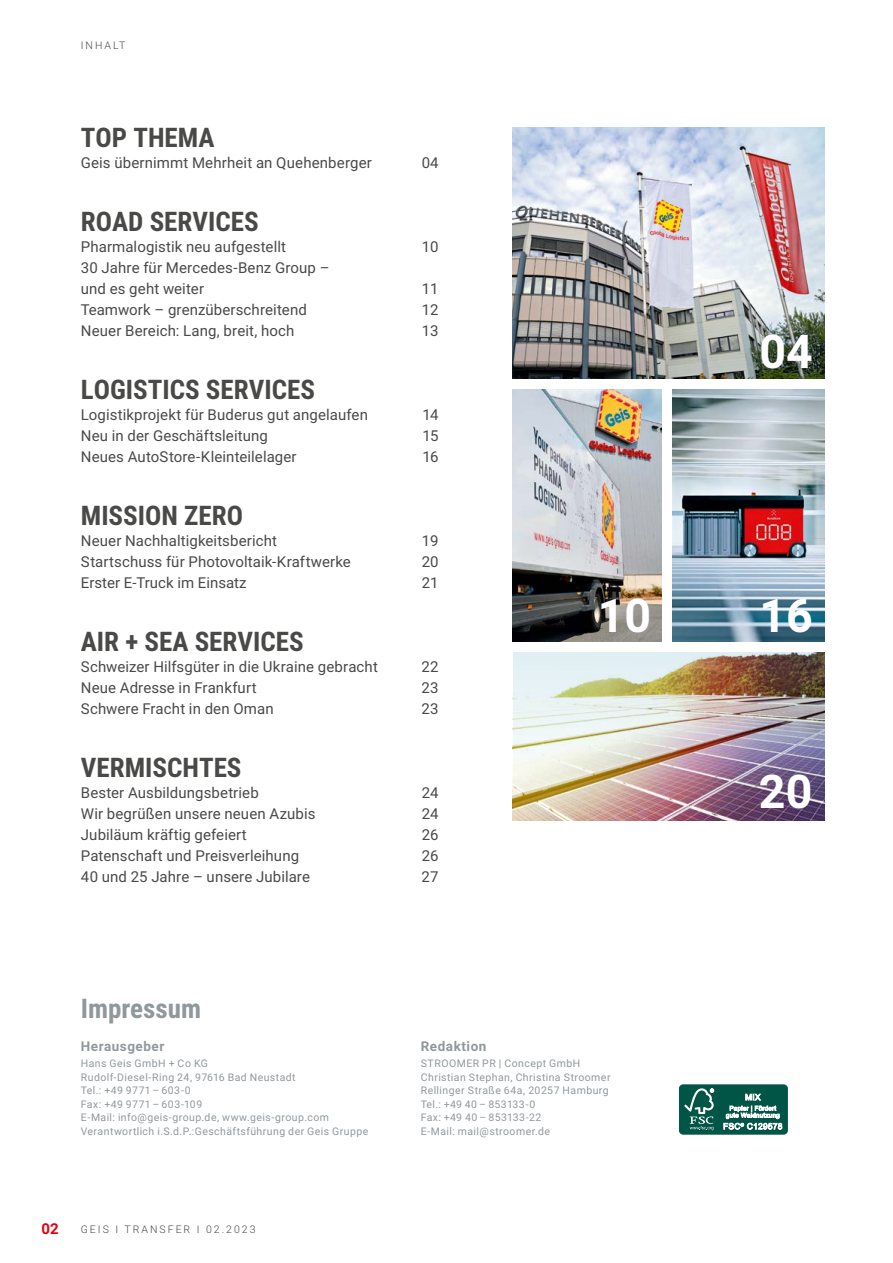
<style>
.page{position:relative;width:893px;height:1263px;background:#fff}
.page>*{position:absolute;margin:0;border:0;box-sizing:border-box;transform-origin:0 0}
.t1{font:700 46.5px "Roboto";color:#fff}
.t2{font:700 27px "Roboto Condensed";color:#494948}
.t3{font:700 27px "Roboto Condensed";color:#91989c}
.t4{font:15px/21px "Roboto";letter-spacing:.005em;color:#494948}
.t5{font:700 15px "Roboto";color:#e3000f}
.t6{font:700 13.5px "Roboto";letter-spacing:.04em;color:#91989c}
.t7{font:10.5px/13.5px "Roboto";letter-spacing:.04em;color:#91989c}
.t8{font:300 10.5px "Roboto";letter-spacing:.19em;color:#494948}
</style>
<div class="page">
<div style="left:679px;top:1085px;width:108px;height:49px;background:#005547;border-radius:4px"></div>
<div style="left:679px;top:1084px;width:109px;height:50px;border:1px solid #005547;border-radius:4px"></div>
<svg style="left:684px;top:1088px;width:30px;height:42px"></svg>
<svg style="left:745px;top:1094px;width:16px;height:6px"></svg>
<svg style="left:723px;top:1106px;width:59px;height:23px"></svg>
<img style="left:513px;top:791px;width:312px;height:29px">
<img style="left:513px;top:652px;width:312px;height:139px">
<img style="left:513px;top:127px;width:312px;height:252px">
<img style="left:513px;top:389px;width:149px;height:252px">
<img style="left:672px;top:389px;width:153px;height:252px">
<p class="t8" style="left:81px;top:38px;width:46px">INHALT</p>
<h2 class="t2" style="left:81px;top:119px;width:135px">TOP THEMA</h2>
<p class="t4" style="left:81px;top:152px;width:293px">Geis übernimmt Mehrheit an Quehenberger</p>
<p class="t4" style="left:422px;top:152px;width:18px">04</p>
<h2 class="t2" style="left:81px;top:203px;width:179px">ROAD SERVICES</h2>
<p class="t4" style="left:81px;top:236px;width:207px">Pharmalogistik neu aufgestellt</p>
<p class="t4" style="left:422px;top:236px;width:18px">10</p>
<p class="t4" style="left:81px;top:257px;width:250px">30 Jahre für Mercedes-Benz Group – und es geht weiter</p>
<p class="t4" style="left:422px;top:278px;width:18px">11</p>
<p class="t4" style="left:81px;top:299px;width:227px">Teamwork – grenzüberschreitend</p>
<p class="t4" style="left:422px;top:299px;width:18px">12</p>
<p class="t4" style="left:81px;top:320px;width:215px">Neuer Bereich: Lang, breit, hoch</p>
<p class="t4" style="left:422px;top:320px;width:18px">13</p>
<h2 class="t2" style="left:81px;top:371px;width:236px">LOGISTICS SERVICES</h2>
<p class="t4" style="left:81px;top:404px;width:289px">Logistikprojekt für Buderus gut angelaufen</p>
<p class="t4" style="left:422px;top:404px;width:18px">14</p>
<p class="t4" style="left:81px;top:425px;width:189px">Neu in der Geschäftsleitung</p>
<p class="t4" style="left:423px;top:425px;width:17px">15</p>
<p class="t4" style="left:81px;top:446px;width:217px">Neues AutoStore-Kleinteilelager</p>
<p class="t4" style="left:422px;top:446px;width:18px">16</p>
<h2 class="t2" style="left:81px;top:497px;width:164px">MISSION ZERO</h2>
<p class="t4" style="left:81px;top:530px;width:198px">Neuer Nachhaltigkeitsbericht</p>
<p class="t4" style="left:422px;top:530px;width:18px">19</p>
<p class="t4" style="left:81px;top:551px;width:271px">Startschuss für Photovoltaik-Kraftwerke</p>
<p class="t4" style="left:422px;top:551px;width:18px">20</p>
<p class="t4" style="left:81px;top:572px;width:167px">Erster E-Truck im Einsatz</p>
<p class="t4" style="left:422px;top:572px;width:18px">21</p>
<h2 class="t2" style="left:81px;top:623px;width:224px">AIR + SEA SERVICES</h2>
<p class="t4" style="left:81px;top:656px;width:299px">Schweizer Hilfsgüter in die Ukraine gebracht</p>
<p class="t4" style="left:421px;top:656px;width:19px">22</p>
<p class="t4" style="left:81px;top:677px;width:177px">Neue Adresse in Frankfurt</p>
<p class="t4" style="left:421px;top:677px;width:19px">23</p>
<p class="t4" style="left:81px;top:698px;width:194px">Schwere Fracht in den Oman</p>
<p class="t4" style="left:421px;top:698px;width:19px">23</p>
<h2 class="t2" style="left:81px;top:749px;width:162px">VERMISCHTES</h2>
<p class="t4" style="left:81px;top:782px;width:179px">Bester Ausbildungsbetrieb</p>
<p class="t4" style="left:422px;top:782px;width:18px">24</p>
<p class="t4" style="left:81px;top:803px;width:236px">Wir begrüßen unsere neuen Azubis</p>
<p class="t4" style="left:422px;top:803px;width:18px">24</p>
<p class="t4" style="left:81px;top:824px;width:167px">Jubiläum kräftig gefeiert</p>
<p class="t4" style="left:422px;top:824px;width:18px">26</p>
<p class="t4" style="left:81px;top:845px;width:220px">Patenschaft und Preisverleihung</p>
<p class="t4" style="left:422px;top:845px;width:18px">26</p>
<p class="t4" style="left:81px;top:866px;width:231px">40 und 25 Jahre – unsere Jubilare</p>
<p class="t4" style="left:422px;top:866px;width:18px">27</p>
<h1 class="t1" style="left:759px;top:319px;width:55px">04</h1>
<h1 class="t1" style="left:598px;top:583px;width:55px">10</h1>
<h1 class="t1" style="left:759px;top:583px;width:55px">16</h1>
<h1 class="t1" style="left:759px;top:758px;width:55px">20</h1>
<h2 class="t3" style="left:81px;top:990px;width:122px">Impressum</h2>
<p class="t6" style="left:81px;top:1036px;width:85px">Herausgeber</p>
<p class="t7" style="left:81px;top:1056px;width:289px">Hans Geis GmbH + Co KG<br>Rudolf-Diesel-Ring 24, 97616 Bad Neustadt<br>Tel.: +49 9771 – 603-0<br>Fax: +49 9771 – 603-109<br>E-Mail: info@geis-group.de, www.geis-group.com Verantwortlich i.S.d.P.:Geschäftsführung der Geis Gruppe</p>
<p class="t5" style="left:41px;top:1218px;width:19px">02</p>
<p class="t8" style="left:81px;top:1221px;width:176px">GEIS I TRANSFER I 02.2023</p>
<p class="t6" style="left:421px;top:1036px;width:67px">Redaktion</p>
<p class="t7" style="left:421px;top:1056px;width:191px">STROOMER PR | Concept GmbH<br>Christian Stephan, Christina Stroomer<br>Rellinger Straße 64a, 20257 Hamburg<br>Tel.: +49 40 – 853133-0<br>Fax: +49 40 – 853133-22<br>E-Mail: mail@stroomer.de</p>
</div>
